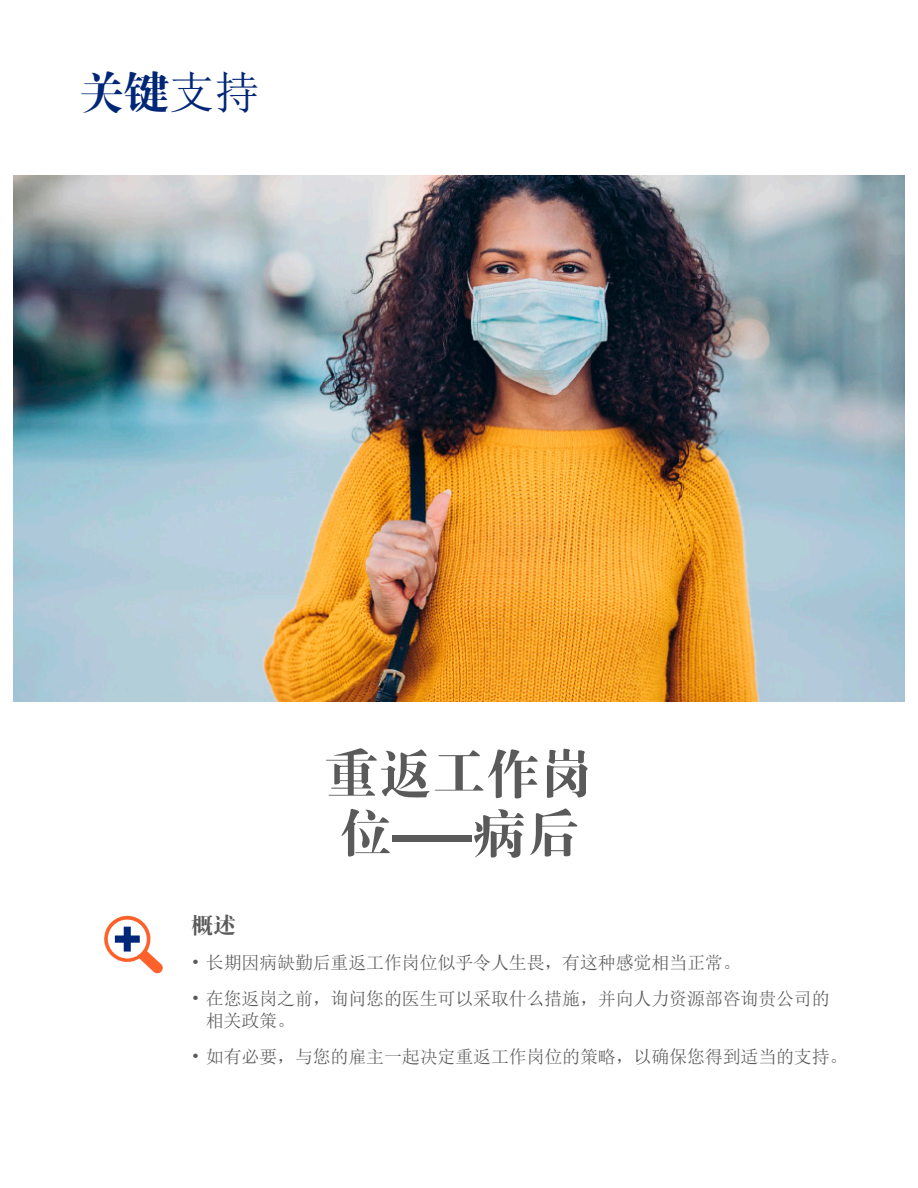
<style>
.page{position:relative;width:918px;height:1188px;background:#fff}
.page>*{position:absolute;margin:0;border:0;box-sizing:border-box;transform-origin:0 0}
.Headline{font:54px/60px "FZDBSJW GB1 0";color:#5a5a5a}
.t1{font:45.3px "FZDBSJW GB1 0";color:#002677}
.Section_Subhead{font:22.5px "FZDBSJW GB1 0";color:#5a5a5a}
.t2{font:18px/22.5px "Sim Sun";letter-spacing:-.01em;color:#5a5a5a}
.s1{font-family:"Sim Sun";font-size:45px}
.s2{font-family:"UHC Sans";font-weight:700}
</style>
<div class="page">
<img style="left:14px;top:176px;width:890px;height:526px">
<svg style="left:104px;top:915px;width:59px;height:59px"></svg>
<h2 class="t1" style="left:79px;top:68px;width:182px">关键<span class="s1">支持</span></h2>
<p class="Headline" style="left:324px;top:745px;width:271px">重返工作岗位<span class="s2">——</span>病后</p>
<p class="Section_Subhead" style="left:191px;top:913px;width:46px">概述</p>
<p class="t2" style="left:191px;top:951px;width:551px">• 长期因病缺勤后重返工作岗位似乎令人生畏，有这种感觉相当正常。</p>
<p class="t2" style="left:206px;top:987px;width:626px;text-indent:-15px">• 在您返岗之前，询问您的医生可以采取什么措施，并向人力资源部咨询贵公司的相关政策。</p>
<p class="t2" style="left:191px;top:1045px;width:658px">• 如有必要，与您的雇主一起决定重返工作岗位的策略，以确保您得到适当的支持。</p>
</div>
